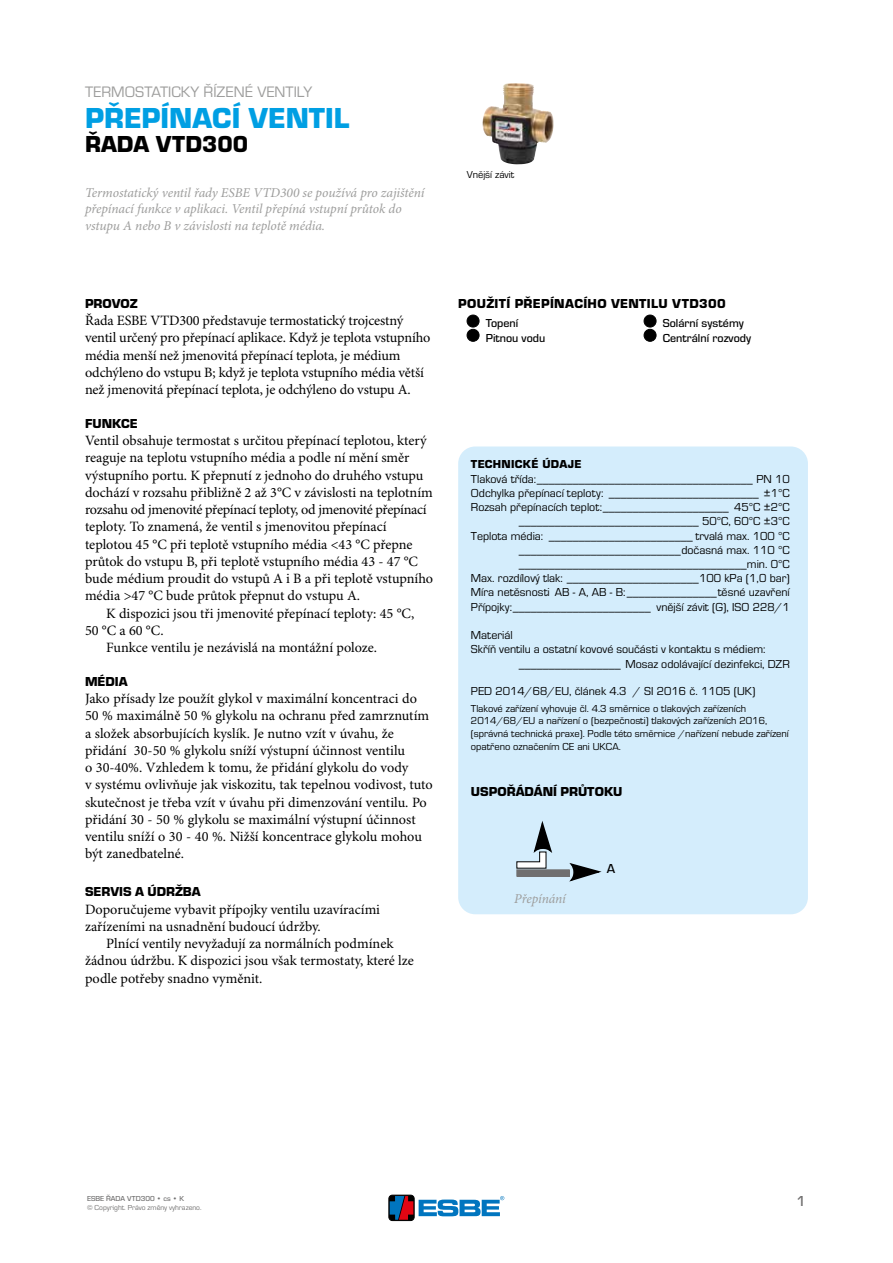
<style>
.page{position:relative;width:893px;height:1263px;background:#fff}
.page>*{position:absolute;margin:0;border:0;box-sizing:border-box;transform-origin:0 0}
.t1{font:700 30px "ESBE Eurostile";color:#009fe3}
.t2{font:700 24px "ESBE Eurostile";color:#000}
.t3{font:15.75px "ESBE Eurostile";color:#9d9d9c}
.t4{font:500 15px "ESBE Eurostile";color:#706f6f}
.t5{font:14.25px/17.2px "Minion Pro";letter-spacing:-.005em;color:#000}
.t6{font:italic 13.5px/16.5px "Minion Pro";letter-spacing:-.01em;color:#9d9d9c}
.t7{font:700 13.5px "ESBE Eurostile";color:#000}
.t8{font:700 13.5px "ESBE Eurostile";letter-spacing:.025em;color:#000}
.t9{font:500 13.5px "ESBE Eurostile";color:#000}
.t10{font:12px/14.2px "ESBE Eurostile";color:#000;text-align:right}
.t11{font:500 12px/14.2px "ESBE Eurostile";color:#000}
.t12{font:700 12px "ESBE Eurostile";letter-spacing:.025em;color:#000}
.t13{font:10.5px/12.6px "ESBE Eurostile";color:#000}
.t14{font:7.5px "ESBE Eurostile";color:#706f6f}
.t15{font:500 7.5px "ESBE Eurostile";color:#706f6f}
</style>
<div class="page">
<img style="left:503px;top:83px;width:13px;height:25px">
<div style="left:458px;top:446px;width:350px;height:468px;background:#d4edfc;border-radius:17px"></div>
<div style="left:517px;top:870px;width:52px;height:6px;background:#706f6f"></div>
<svg style="left:567px;top:863px;width:35px;height:18px"></svg>
<svg style="left:517px;top:821px;width:36px;height:47px"></svg>
<div style="left:467px;top:315px;width:12px;height:12px;background:#000;border-radius:50%"></div>
<div style="left:467px;top:315px;width:12px;height:12px;border:1px solid #000;border-radius:50%"></div>
<div style="left:467px;top:329px;width:12px;height:12px;background:#000;border-radius:50%"></div>
<div style="left:467px;top:329px;width:12px;height:13px;border:1px solid #000;border-radius:50%"></div>
<div style="left:644px;top:315px;width:12px;height:12px;background:#000;border-radius:50%"></div>
<div style="left:644px;top:315px;width:12px;height:12px;border:1px solid #000;border-radius:50%"></div>
<div style="left:644px;top:329px;width:12px;height:12px;background:#000;border-radius:50%"></div>
<div style="left:644px;top:329px;width:12px;height:13px;border:1px solid #000;border-radius:50%"></div>
<div style="left:389px;top:1195px;width:25px;height:25px;border:1px solid #000;border-radius:4px"></div>
<svg style="left:390px;top:1196px;width:23px;height:24px"></svg>
<svg style="left:419px;top:1196px;width:85px;height:20px"></svg>
<p class="t3" style="left:85px;top:83px;width:229px">TERMOSTATICKY ŘÍZENÉ VENTILY</p>
<h1 class="t1" style="left:85px;top:102px;width:266px">PŘEPÍNACÍ VENTIL</h1>
<h2 class="t2" style="left:85px;top:131px;width:165px">ŘADA VTD300</h2>
<p class="t6" style="left:85px;top:185px;width:341px">Termostatický ventil řady ESBE VTD300 se používá pro zajištění přepínací funkce v aplikaci. Ventil přepíná vstupní průtok do vstupu A nebo B v závislosti na teplotě média.</p>
<p class="t7" style="left:85px;top:296px;width:54px">PROVOZ</p>
<p class="t5" style="left:85px;top:312px;width:347px">Řada ESBE VTD300 představuje termostatický trojcestný ventil určený pro přepínací aplikace. Když je teplota vstupního média menší než jmenovitá přepínací teplota, je médium odchýleno do vstupu B; když je teplota vstupního média větší než jmenovitá přepínací teplota, je odchýleno do vstupu A.</p>
<p class="t7" style="left:85px;top:416px;width:54px">FUNKCE</p>
<p class="t5" style="left:85px;top:432px;width:350px">Ventil obsahuje termostat s určitou přepínací teplotou, který reaguje na teplotu vstupního média a podle ní mění směr výstupního portu. K přepnutí z jednoho do druhého vstupu dochází v rozsahu přibližně 2 až 3°C v závislosti na teplotním rozsahu od jmenovité přepínací teploty, od jmenovité přepínací teploty. To znamená, že ventil s jmenovitou přepínací teplotou 45 °C při teplotě vstupního média &lt;43 °C přepne průtok do vstupu B, při teplotě vstupního média 43 - 47 °C bude médium proudit do vstupů A i B a při teplotě vstupního média &gt;47 °C bude průtok přepnut do vstupu A.</p>
<p class="t5" style="left:106px;top:605px;width:309px">K dispozici jsou tři jmenovité přepínací teploty: 45 °C,</p>
<p class="t5" style="left:85px;top:622px;width:80px">50 °C a 60 °C.</p>
<p class="t5" style="left:106px;top:640px;width:272px">Funkce ventilu je nezávislá na montážní poloze.</p>
<p class="t7" style="left:85px;top:674px;width:44px">MÉDIA</p>
<p class="t5" style="left:85px;top:690px;width:349px">Jako přísady lze použít glykol v maximální koncentraci do 50 % maximálně 50 % glykolu na ochranu před zamrznutím a složek absorbujících kyslík. Je nutno vzít v úvahu, že přidání 30-50 % glykolu sníží výstupní účinnost ventilu<br>o 30-40%. Vzhledem k tomu, že přidání glykolu do vody<br>v systému ovlivňuje jak viskozitu, tak tepelnou vodivost, tuto skutečnost je třeba vzít v úvahu při dimenzování ventilu. Po přidání 30 - 50 % glykolu se maximální výstupní účinnost ventilu sníží o 30 - 40 %. Nižší koncentrace glykolu mohou být zanedbatelné.</p>
<p class="t7" style="left:85px;top:884px;width:117px">SERVIS A ÚDRŽBA</p>
<p class="t5" style="left:85px;top:901px;width:297px">Doporučujeme vybavit přípojky ventilu uzavíracími zařízeními na usnadnění budoucí údržby.</p>
<p class="t5" style="left:85px;top:935px;width:330px;text-indent:21px">Plnící ventily nevyžadují za normálních podmínek žádnou údržbu. K dispozici jsou však termostaty, které lze podle potřeby snadno vyměnit.</p>
<p class="t13" style="left:467px;top:169px;width:49px">Vnější závit</p>
<p class="t8" style="left:458px;top:296px;width:269px">POUŽITÍ PŘEPÍNACÍHO VENTILU VTD300</p>
<p class="t11" style="left:486px;top:317px;width:61px">Topení<br>Pitnou vodu</p>
<p class="t11" style="left:663px;top:317px;width:90px">Solární systémy<br>Centrální rozvody</p>
<p class="t12" style="left:471px;top:458px;width:112px">TECHNICKÉ ÚDAJE</p>
<p class="t10" style="left:471px;top:472px;width:320px">Tlaková třída:____________________________________ PN 10<br>Odchylka přepínací teploty: _________________________ ±1°C Rozsah přepínacích teplot:_____________________ 45°C ±2°C ______________________________ 50°C, 60°C ±3°C<br>Teplota média: ________________________ trvalá max. 100 °C ___________________________dočasná max. 110 °C ______________________________________min. 0°C<br>Max. rozdílový tlak: ______________________100 kPa (1,0 bar)<br>Míra netěsnosti AB - A, AB - B:_______________těsné uzavření Přípojky:_______________________ vnější závit (G), ISO 228/1</p>
<p class="t10" style="left:471px;top:628px;width:43px">Materiál</p>
<p class="t10" style="left:471px;top:643px;width:296px">Skříň ventilu a ostatní kovové součásti v kontaktu s médiem:</p>
<p class="t10" style="left:519px;top:657px;width:272px">_________________ Mosaz odolávající dezinfekci, DZR</p>
<p class="t10" style="left:471px;top:684px;width:286px">PED 2014/68/EU, článek 4.3 / SI 2016 č. 1105 (UK)</p>
<p class="t13" style="left:471px;top:702px;width:319px">Tlakové zařízení vyhovuje čl. 4.3 směrnice o tlakových zařízeních 2014/68/EU a nařízení o (bezpečnosti) tlakových zařízeních 2016, (správná technická praxe). Podle této směrnice /nařízení nebude zařízení opatřeno označením CE ani UKCA.</p>
<p class="t7" style="left:471px;top:784px;width:153px">USPOŘÁDÁNÍ PRŮTOKU</p>
<p class="t6" style="left:514px;top:891px;width:53px">Přepínání</p>
<p class="t9" style="left:607px;top:861px;width:10px">A</p>
<p class="t15" style="left:87px;top:1194px;width:99px">ESBE ŘADA VTD300 • cs • K</p>
<p class="t14" style="left:87px;top:1203px;width:116px">© Copyright. Právo změny vyhrazeno.</p>
<p class="t4" style="left:796px;top:1193px;width:11px">1</p>
</div>
